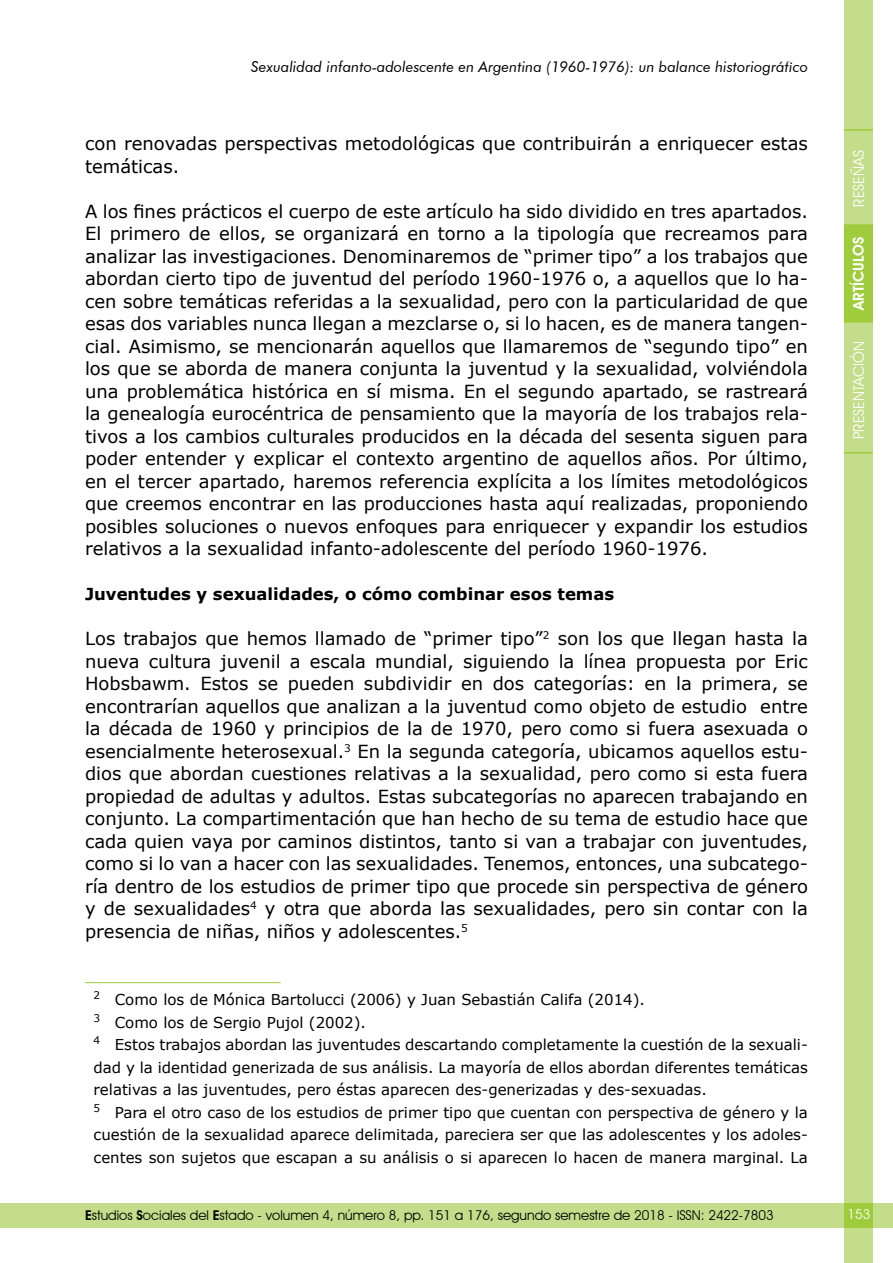
<style>
.page{position:relative;width:893px;height:1263px;background:#fff}
.page>*{position:absolute;margin:0;border:0;box-sizing:border-box;transform-origin:0 0}
.t1{font:18px/22.5px "Verdana";color:#000;text-align:justify}
.t2{font:700 16.5px "Verdana";color:#000}
.t3{font:15px/22.5px "Verdana";color:#000}
.t4{font:italic 15px "Futura BT";color:#000}
.t5{font:15px "Avant Garde IT Cby BT";color:#fff}
.t6{font:600 15px "Avant Garde IT Cby BT";color:#fff}
.t7{font:13.5px "Avant Garde IT Cby BT";color:#000}
.t8{font:13.5px "Avant Garde IT Cby BT";color:#fff}
.s1{font-weight:600}
</style>
<div class="page">
<div style="left:844px;top:0;width:29px;height:1263px;background:#c4dd8a"></div>
<div style="left:844px;top:225px;width:29px;height:96px;background:#9fcc3c"></div>
<hr style="left:844px;top:224px;width:29px;height:2px;background:#9fcc3c">
<hr style="left:844px;top:129px;width:29px;height:2px;background:#9fcc3c">
<svg style="left:844px;top:452px;width:29px;height:1px"></svg>
<svg style="left:844px;top:321px;width:29px;height:1px"></svg>
<div style="left:0;top:1203px;width:893px;height:25px;background:#c4dd8a"></div>
<div style="left:844px;top:1203px;width:29px;height:25px;background:#9fcc3c"></div>
<hr style="left:85px;top:982px;width:196px;height:1px;background:#9fcc3c">
<p class="t4" style="left:251px;top:58px;width:558px">Sexualidad infanto-adolescente en Argentina (1960-1976): un balance historiográfico</p>
<p class="t1" style="left:85px;top:132px;width:724px">con renovadas perspectivas metodológicas que contribuirán a enriquecer estas temáticas.</p>
<p class="t1" style="left:85px;top:200px;width:724px">A los fines prácticos el cuerpo de este artículo ha sido dividido en tres apartados.<br>El primero de ellos, se organizará en torno a la tipología que recreamos para analizar las investigaciones. Denominaremos de “primer tipo” a los trabajos que abordan cierto tipo de juventud del período 1960-1976 o, a aquellos que lo ha&shy;cen sobre temáticas referidas a la sexualidad, pero con la particularidad de que esas dos variables nunca llegan a mezclarse o, si lo hacen, es de manera tangen&shy;cial. Asimismo, se mencionarán aquellos que llamaremos de “segundo tipo” en los que se aborda de manera conjunta la juventud y la sexualidad, volviéndola una problemática histórica en sí misma. En el segundo apartado, se rastreará la genealogía eurocéntrica de pensamiento que la mayoría de los trabajos rela&shy;tivos a los cambios culturales producidos en la década del sesenta siguen para poder entender y explicar el contexto argentino de aquellos años. Por último, en el tercer apartado, haremos referencia explícita a los límites metodológicos que creemos encontrar en las producciones hasta aquí realizadas, proponiendo posibles soluciones o nuevos enfoques para enriquecer y expandir los estudios relativos a la sexualidad infanto-adolescente del período 1960-1976.</p>
<p class="t2" style="left:85px;top:582px;width:531px">Juventudes y sexualidades, o cómo combinar esos temas</p>
<p class="t1" style="left:85px;top:627px;width:724px">Los trabajos que hemos llamado de “primer tipo”<sup>2</sup> son los que llegan hasta la nueva cultura juvenil a escala mundial, siguiendo la línea propuesta por Eric Hobsbawm. Estos se pueden subdividir en dos categorías: en la primera, se encontrarían aquellos que analizan a la juventud como objeto de estudio entre la década de 1960 y principios de la de 1970, pero como si fuera asexuada o esencialmente heterosexual.<sup>3</sup> En la segunda categoría, ubicamos aquellos estu&shy;dios que abordan cuestiones relativas a la sexualidad, pero como si esta fuera propiedad de adultas y adultos. Estas subcategorías no aparecen trabajando en conjunto. La compartimentación que han hecho de su tema de estudio hace que cada quien vaya por caminos distintos, tanto si van a trabajar con juventudes, como si lo van a hacer con las sexualidades. Tenemos, entonces, una subcatego&shy;ría dentro de los estudios de primer tipo que procede sin perspectiva de género y de sexualidades<sup>4</sup> y otra que aborda las sexualidades, pero sin contar con la presencia de niñas, niños y adolescentes.<sup>5</sup></p>
<p class="t3" style="left:94px;top:988px;width:716px"><sup>2</sup> Como los de Mónica Bartolucci (2006) y Juan Sebastián Califa (2014).<br><sup>3</sup> Como los de Sergio Pujol (2002).<br><sup>4</sup> Estos trabajos abordan las juventudes descartando completamente la cuestión de la sexuali&shy;dad y la identidad generizada de sus análisis. La mayoría de ellos abordan diferentes temáticas relativas a las juventudes, pero éstas aparecen des-generizadas y des-sexuadas.<br><sup>5</sup> Para el otro caso de los estudios de primer tipo que cuentan con perspectiva de género y la cuestión de la sexualidad aparece delimitada, pareciera ser que las adolescentes y los adoles&shy;centes son sujetos que escapan a su análisis o si aparecen lo hacen de manera marginal. La</p>
<p class="t5" style="left:850px;top:207px;width:58px;rotate:-90deg">RESEÑAS</p>
<p class="t6" style="left:850px;top:309px;width:74px;rotate:-90deg">ARTÍCULOS</p>
<p class="t5" style="left:850px;top:439px;width:99px;rotate:-90deg">PRESENTACIÓN</p>
<p class="t7" style="left:85px;top:1207px;width:690px"><span class="s1">E</span>studios <span class="s1">S</span>ociales del <span class="s1">E</span>stado - volumen 4, número 8, pp. 151 a 176, segundo semestre de 2018 - ISSN: 2422-7803</p>
<p class="t8" style="left:847px;top:1206px;width:24px">153</p>
</div>
